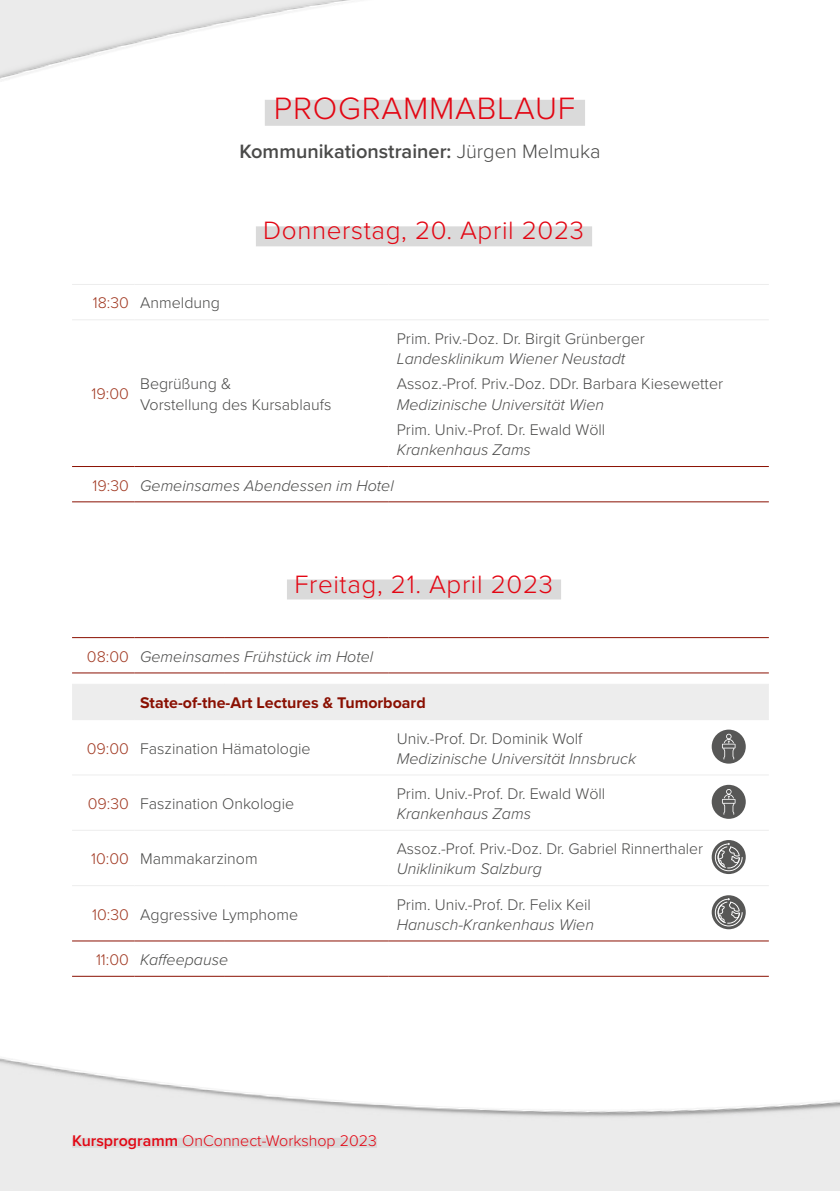
<style>
.page{position:relative;width:840px;height:1191px;background:#fff}
.page>*{position:absolute;margin:0;border:0;box-sizing:border-box;transform-origin:0 0}
.t1{font:300 32px "Proxima Nova";letter-spacing:.025em;color:#e30613}
.t2{font:300 26px "Proxima Nova";letter-spacing:.025em;color:#e30613}
.t3{font:600 20px "Proxima Nova";color:#4a4a49}
.t4{font:300 16px/20px "Proxima Nova";color:#4a4a49}
.t5{font:italic 300 16px "Proxima Nova";color:#4a4a49}
.t6{font:700 16px "Proxima Nova";color:#8a1002}
.t7{font:300 16px "Proxima Nova";color:#e30613}
.t8{font:300 16px "Proxima Nova";color:#a13922}
.s1{font-weight:300}
.s2{color:#a13922}
.s3{font-style:normal;color:#a13922}
.s4{font-weight:600}
</style>
<div class="page">
<img style="left:0;top:0;width:592px;height:247px">
<img style="left:0;top:784px;width:839px;height:407px">
<div style="left:72px;top:1137px;width:305px;height:10px;background:#dadada"></div>
<div style="left:265px;top:100px;width:319px;height:26px;background:#dadada"></div>
<div style="left:256px;top:226px;width:335px;height:20px;background:#dadada"></div>
<div style="left:287px;top:579px;width:273px;height:20px;background:#dadada"></div>
<hr style="left:72px;top:466px;width:62px;height:1px;background:#8a1002">
<hr style="left:134px;top:466px;width:254px;height:1px;background:#8a1002">
<hr style="left:388px;top:466px;width:380px;height:1px;background:#8a1002">
<hr style="left:72px;top:501px;width:62px;height:1px;background:#8a1002">
<hr style="left:134px;top:501px;width:254px;height:1px;background:#8a1002">
<hr style="left:388px;top:501px;width:380px;height:1px;background:#8a1002">
<hr style="left:72px;top:284px;width:62px;height:1px;background:#ededed">
<hr style="left:134px;top:284px;width:254px;height:1px;background:#ededed">
<hr style="left:388px;top:284px;width:380px;height:1px;background:#ededed">
<hr style="left:72px;top:319px;width:62px;height:1px;background:#ededed">
<hr style="left:134px;top:319px;width:254px;height:1px;background:#ededed">
<hr style="left:388px;top:319px;width:380px;height:1px;background:#ededed">
<div style="left:72px;top:685px;width:696px;height:34px;background:#ededed"></div>
<hr style="left:72px;top:719px;width:62px;height:1px;background:#ededed">
<hr style="left:134px;top:719px;width:91px;height:1px;background:#ededed">
<hr style="left:225px;top:719px;width:163px;height:1px;background:#ededed">
<hr style="left:388px;top:719px;width:380px;height:1px;background:#ededed">
<hr style="left:72px;top:774px;width:62px;height:1px;background:#ededed">
<hr style="left:134px;top:774px;width:91px;height:1px;background:#ededed">
<hr style="left:225px;top:774px;width:163px;height:1px;background:#ededed">
<hr style="left:388px;top:774px;width:380px;height:1px;background:#ededed">
<hr style="left:72px;top:830px;width:62px;height:1px;background:#ededed">
<hr style="left:134px;top:830px;width:91px;height:1px;background:#ededed">
<hr style="left:225px;top:830px;width:163px;height:1px;background:#ededed">
<hr style="left:388px;top:830px;width:380px;height:1px;background:#ededed">
<hr style="left:72px;top:885px;width:62px;height:1px;background:#ededed">
<hr style="left:134px;top:885px;width:91px;height:1px;background:#ededed">
<hr style="left:225px;top:885px;width:163px;height:1px;background:#ededed">
<hr style="left:388px;top:885px;width:380px;height:1px;background:#ededed">
<hr style="left:72px;top:637px;width:62px;height:1px;background:#8a1002">
<hr style="left:134px;top:637px;width:91px;height:1px;background:#8a1002">
<hr style="left:225px;top:637px;width:163px;height:1px;background:#8a1002">
<hr style="left:388px;top:637px;width:380px;height:1px;background:#8a1002">
<hr style="left:72px;top:672px;width:62px;height:1px;background:#8a1002">
<hr style="left:134px;top:672px;width:91px;height:1px;background:#8a1002">
<hr style="left:225px;top:672px;width:163px;height:1px;background:#8a1002">
<hr style="left:388px;top:672px;width:380px;height:1px;background:#8a1002">
<hr style="left:72px;top:940px;width:62px;height:1px;background:#8a1002">
<hr style="left:134px;top:940px;width:91px;height:1px;background:#8a1002">
<hr style="left:225px;top:940px;width:163px;height:1px;background:#8a1002">
<hr style="left:388px;top:940px;width:380px;height:1px;background:#8a1002">
<hr style="left:72px;top:976px;width:62px;height:1px;background:#8a1002">
<hr style="left:134px;top:976px;width:91px;height:1px;background:#8a1002">
<hr style="left:225px;top:976px;width:163px;height:1px;background:#8a1002">
<hr style="left:388px;top:976px;width:380px;height:1px;background:#8a1002">
<hr style="left:72px;top:684px;width:62px;height:1px;background:#ededed">
<hr style="left:134px;top:684px;width:91px;height:1px;background:#ededed">
<hr style="left:225px;top:684px;width:163px;height:1px;background:#ededed">
<hr style="left:388px;top:684px;width:380px;height:1px;background:#ededed">
<svg style="left:711px;top:840px;width:34px;height:34px"></svg>
<svg style="left:714px;top:842px;width:28px;height:29px"></svg>
<svg style="left:711px;top:895px;width:34px;height:34px"></svg>
<svg style="left:714px;top:898px;width:28px;height:28px"></svg>
<div style="left:711px;top:729px;width:34px;height:34px;background:#575756;border-radius:50%"></div>
<svg style="left:722px;top:733px;width:13px;height:26px"></svg>
<div style="left:711px;top:785px;width:34px;height:34px;background:#575756;border-radius:50%"></div>
<svg style="left:722px;top:789px;width:13px;height:25px"></svg>
<h1 class="t1" style="left:274px;top:84px;width:302px">PROGRAMMABLAUF</h1>
<p class="t3" style="left:239px;top:136px;width:362px">Kommunikationstrainer: <span class="s1">Jürgen Melmuka</span></p>
<p class="t4" style="left:93px;top:292px;width:128px"><span class="s2">18:30</span> Anmeldung</p>
<h2 class="t2" style="left:263px;top:211px;width:322px">Donnerstag, 20. April 2023</h2>
<p class="t8" style="left:91px;top:382px;width:39px">19:00</p>
<p class="t4" style="left:140px;top:373px;width:193px">Begrüßung &amp;<br>Vorstellung des Kursablaufs</p>
<p class="t4" style="left:396px;top:327px;width:249px">Prim. Priv.-Doz. Dr. Birgit Grünberger</p>
<p class="t5" style="left:396px;top:346px;width:230px">Landesklinikum Wiener Neustadt</p>
<p class="t4" style="left:396px;top:373px;width:328px">Assoz.-Prof. Priv.-Doz. DDr. Barbara Kiesewetter</p>
<p class="t5" style="left:396px;top:392px;width:209px">Medizinische Universität Wien</p>
<p class="t4" style="left:396px;top:419px;width:210px">Prim. Univ.-Prof. Dr. Ewald Wöll</p>
<p class="t5" style="left:396px;top:438px;width:136px">Krankenhaus Zams</p>
<p class="t5" style="left:93px;top:473px;width:302px"><span class="s3">19:30</span> Gemeinsames Abendessen im Hotel</p>
<h2 class="t2" style="left:294px;top:564px;width:260px">Freitag, 21. April 2023</h2>
<p class="t5" style="left:87px;top:644px;width:288px"><span class="s3">08:00</span> Gemeinsames Frühstück im Hotel</p>
<p class="t6" style="left:140px;top:691px;width:287px">State-of-the-Art Lectures &amp; Tumorboard</p>
<p class="t4" style="left:87px;top:737px;width:225px"><span class="s2">09:00</span> Faszination Hämatologie</p>
<p class="t4" style="left:396px;top:727px;width:187px">Univ.-Prof. Dr. Dominik Wolf</p>
<p class="t5" style="left:396px;top:746px;width:241px">Medizinische Universität Innsbruck</p>
<p class="t4" style="left:88px;top:792px;width:208px"><span class="s2">09:30</span> Faszination Onkologie</p>
<p class="t4" style="left:91px;top:848px;width:168px"><span class="s2">10:00</span> Mammakarzinom</p>
<p class="t4" style="left:92px;top:903px;width:207px"><span class="s2">10:30</span> Aggressive Lymphome</p>
<p class="t5" style="left:96px;top:947px;width:133px"><span class="s3">11:00</span> Kaffeepause</p>
<p class="t4" style="left:396px;top:782px;width:210px">Prim. Univ.-Prof. Dr. Ewald Wöll</p>
<p class="t5" style="left:396px;top:801px;width:136px">Krankenhaus Zams</p>
<p class="t4" style="left:396px;top:838px;width:307px">Assoz.-Prof. Priv.-Doz. Dr. Gabriel Rinnerthaler</p>
<p class="t5" style="left:396px;top:857px;width:146px">Uniklinikum Salzburg</p>
<p class="t4" style="left:396px;top:893px;width:195px">Prim. Univ.-Prof. Dr. Felix Keil</p>
<p class="t5" style="left:396px;top:912px;width:199px">Hanusch-Krankenhaus Wien</p>
<p class="t7" style="left:72px;top:1128px;width:306px"><span class="s4">Kursprogramm</span> OnConnect-Workshop 2023</p>
</div>
